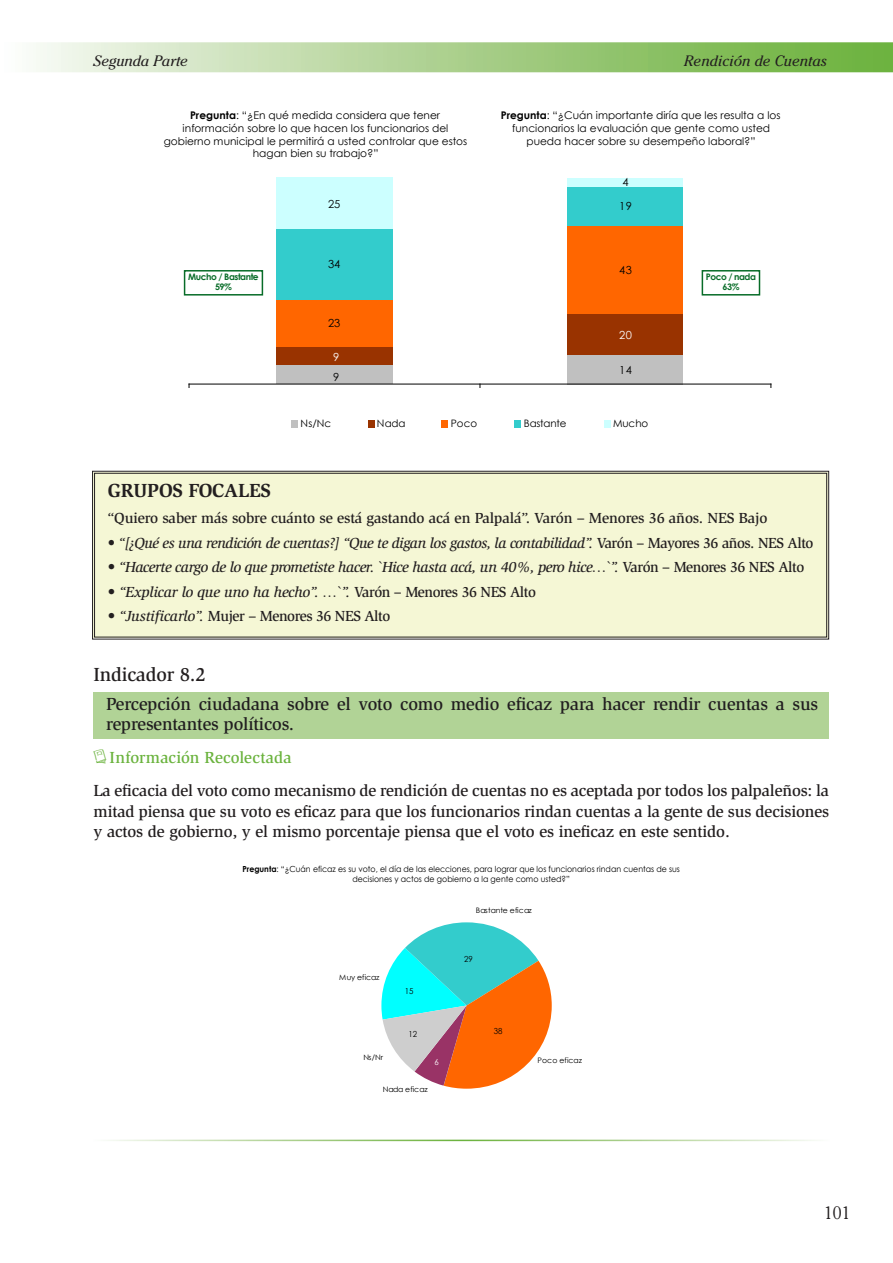
<style>
.page{position:relative;width:893px;height:1263px;background:#fff}
.page>*{position:absolute;margin:0;border:0;box-sizing:border-box;transform-origin:0 0}
.t1{font:700 19.5px "Slimbach";letter-spacing:-.01em;color:#231f20}
.t2{font:500 19.5px "Slimbach";letter-spacing:-.01em;color:#231f20}
.t3{font:500 18px/19.5px "Slimbach";letter-spacing:-.01em;color:#211e20}
.t4{font:300 18px "Cheltenham";color:#231f20}
.t5{font:500 16.5px/20.2px "Slimbach";letter-spacing:-.01em;color:#231f20;text-align:justify}
.t6{font:500 16.5px "Slimbach";letter-spacing:.01em;color:#6bb33e}
.t7{font:italic 500 15px "Slimbach";letter-spacing:-.03em;color:#231f20}
.t8{font:500 15px "Slimbach";letter-spacing:-.01em;color:#231f20}
.t9{font:500 15px "Slimbach";letter-spacing:-.03em;color:#231f20}
.t10{font:italic 15px "Cheltenham";color:#231f20}
.t11{font:11.1px "Century Gothic";letter-spacing:.02em;color:#000}
.t12{font:11.1px "Century Gothic";color:#fff}
.t13{font:10.5px/12.6px "Century Gothic";color:#000;text-align:center}
.t14{font:10.2px "Century Gothic";letter-spacing:-.005em;color:#000}
.t15{font:700 9px/10.5px "Century Gothic";letter-spacing:-.05em;color:#086c28;text-align:center}
.t16{font:8.4px/10.1px "Century Gothic";color:#000;text-align:center;scale:.94 1}
.t17{font:8.4px "Century Gothic";color:#fff;scale:.94 1}
.t18{font:7.5px "Century Gothic";letter-spacing:.01em;color:#000}
.s1{font-weight:700}
.s2{font-style:normal}
.s3{font-style:italic}
</style>
<div class="page">
<div style="left:0;top:42px;width:893px;height:30px;background:linear-gradient(to right,#f7f8f4,#66ad33)"></div>
<div style="left:276px;top:365px;width:116px;height:19px;background:#c0c0c0"></div>
<div style="left:567px;top:355px;width:116px;height:29px;background:#c0c0c0"></div>
<div style="left:276px;top:347px;width:116px;height:18px;background:#930"></div>
<div style="left:567px;top:314px;width:116px;height:41px;background:#930"></div>
<div style="left:276px;top:299px;width:116px;height:48px;background:#f60"></div>
<div style="left:567px;top:226px;width:116px;height:88px;background:#f60"></div>
<div style="left:276px;top:229px;width:116px;height:70px;background:#3cc"></div>
<div style="left:567px;top:186px;width:116px;height:40px;background:#3cc"></div>
<div style="left:276px;top:178px;width:116px;height:51px;background:#cff"></div>
<div style="left:567px;top:178px;width:116px;height:8px;background:#cff"></div>
<hr style="left:189px;top:384px;width:582px;height:1px;background:#000">
<div style="left:291px;top:420px;width:7px;height:8px;background:#c0c0c0"></div>
<div style="left:368px;top:420px;width:6px;height:8px;background:#930"></div>
<div style="left:441px;top:420px;width:7px;height:8px;background:#f60"></div>
<div style="left:514px;top:420px;width:7px;height:8px;background:#3cc"></div>
<div style="left:604px;top:420px;width:6px;height:8px;background:#cff"></div>
<div style="left:702px;top:270px;width:58px;height:26px;border:2px solid #086c28"></div>
<div style="left:184px;top:270px;width:79px;height:26px;border:2px solid #086c28"></div>
<div style="left:92px;top:470px;width:738px;height:170px;background:#f5f7d5"></div>
<div style="left:94px;top:473px;width:733px;height:165px;border:1px solid #231f20"></div>
<div style="left:94px;top:693px;width:735px;height:46px;background:#b1d396"></div>
<svg style="left:381px;top:922px;width:171px;height:167px"></svg>
<h3 class="t10" style="left:94px;top:52px;width:96px">Segunda Parte</h3>
<h3 class="t10" style="left:684px;top:52px;width:145px">Rendición de Cuentas</h3>
<p class="t13" style="left:164px;top:109px;width:305px"><span class="s1">Pregunta</span>: “¿En qué medida considera que tener información sobre lo que hacen los funcionarios del gobierno municipal le permitirá a usted controlar que estos hagan bien su trabajo?”</p>
<p class="t13" style="left:501px;top:109px;width:281px"><span class="s1">Pregunta</span>: “¿Cuán importante diría que les resulta a los funcionarios la evaluación que gente como usted pueda hacer sobre su desempeño laboral?”</p>
<p class="t11" style="left:622px;top:174px;width:8px">4</p>
<p class="t15" style="left:188px;top:271px;width:72px">Mucho / Bastante<br>59%</p>
<p class="t11" style="left:328px;top:196px;width:14px">25</p>
<p class="t11" style="left:619px;top:198px;width:15px">19</p>
<p class="t11" style="left:328px;top:257px;width:14px">34</p>
<p class="t11" style="left:328px;top:316px;width:14px">23</p>
<p class="t12" style="left:333px;top:349px;width:8px">9</p>
<p class="t11" style="left:333px;top:369px;width:8px">9</p>
<p class="t11" style="left:619px;top:263px;width:15px">43</p>
<p class="t12" style="left:619px;top:328px;width:15px">20</p>
<p class="t11" style="left:619px;top:362px;width:15px">14</p>
<p class="t14" style="left:301px;top:416px;width:32px">Ns/Nc</p>
<p class="t14" style="left:377px;top:416px;width:30px">Nada</p>
<p class="t14" style="left:451px;top:416px;width:28px">Poco</p>
<p class="t14" style="left:524px;top:416px;width:44px">Bastante</p>
<p class="t14" style="left:613px;top:416px;width:37px">Mucho</p>
<p class="t15" style="left:706px;top:271px;width:52px">Poco / nada<br>63%</p>
<h1 class="t1" style="left:108px;top:479px;width:165px">GRUPOS FOCALES</h1>
<h3 class="t8" style="left:108px;top:509px;width:661px">“Quiero saber más sobre cuánto se está gastando acá en Palpalá”. Varón – Menores 36 años. NES Bajo</h3>
<h3 class="t7" style="left:108px;top:534px;width:707px"><span class="s2">•</span> “[¿Qué es una rendición de cuentas?] “Que te digan los gastos, la contabilidad”. <span class="s2">Varón – Mayores 36 años. NES Alto</span></h3>
<h3 class="t7" style="left:108px;top:558px;width:698px"><span class="s2">•</span> “Hacerte cargo de lo que prometiste hacer. `Hice hasta acá, un 40%, pero hice…`”. <span class="s2">Varón – Menores 36 NES Alto</span></h3>
<h3 class="t7" style="left:108px;top:583px;width:430px"><span class="s2">•</span> “Explicar lo que uno ha hecho”. …`”. <span class="s2">Varón – Menores 36 NES Alto</span></h3>
<h3 class="t9" style="left:108px;top:607px;width:284px">• <span class="s3">“Justificarlo”.</span> Mujer – Menores 36 NES Alto</h3>
<h1 class="t2" style="left:94px;top:663px;width:114px">Indicador 8.2</h1>
<h2 class="t3" style="left:106px;top:694px;width:713px">Percepción ciudadana sobre el voto como medio eficaz para hacer rendir cuentas a sus representantes políticos.</h2>
<h3 class="t6" style="left:110px;top:748px;width:184px">Información Recolectada</h3>
<p class="t5" style="left:94px;top:781px;width:737px">La eficacia del voto como mecanismo de rendición de cuentas no es aceptada por todos los palpaleños: la mitad piensa que su voto es eficaz para que los funcionarios rindan cuentas a la gente de sus decisiones y actos de gobierno, y el mismo porcentaje piensa que el voto es ineficaz en este sentido.</p>
<p class="t16" style="left:242px;top:864px;width:467px"><span class="s1">Pregunta</span>: “¿Cuán eficaz es su voto, el día de las elecciones, para lograr que los funcionarios rindan cuentas de sus decisiones y actos de gobierno a la gente como usted?”</p>
<p class="t18" style="left:476px;top:905px;width:57px">Bastante eficaz</p>
<p class="t18" style="left:339px;top:972px;width:42px">Muy eficaz</p>
<p class="t18" style="left:363px;top:1052px;width:21px">Ns/Nr</p>
<p class="t16" style="left:405px;top:985px;width:11px">15</p>
<p class="t16" style="left:408px;top:1029px;width:11px">12</p>
<p class="t17" style="left:434px;top:1056px;width:6px">6</p>
<p class="t18" style="left:383px;top:1084px;width:47px">Nada eficaz</p>
<p class="t16" style="left:464px;top:954px;width:11px">29</p>
<p class="t16" style="left:494px;top:1025px;width:11px">38</p>
<p class="t18" style="left:538px;top:1055px;width:46px">Poco eficaz</p>
<h2 class="t4" style="left:824px;top:1202px;width:28px">101</h2>
</div>
